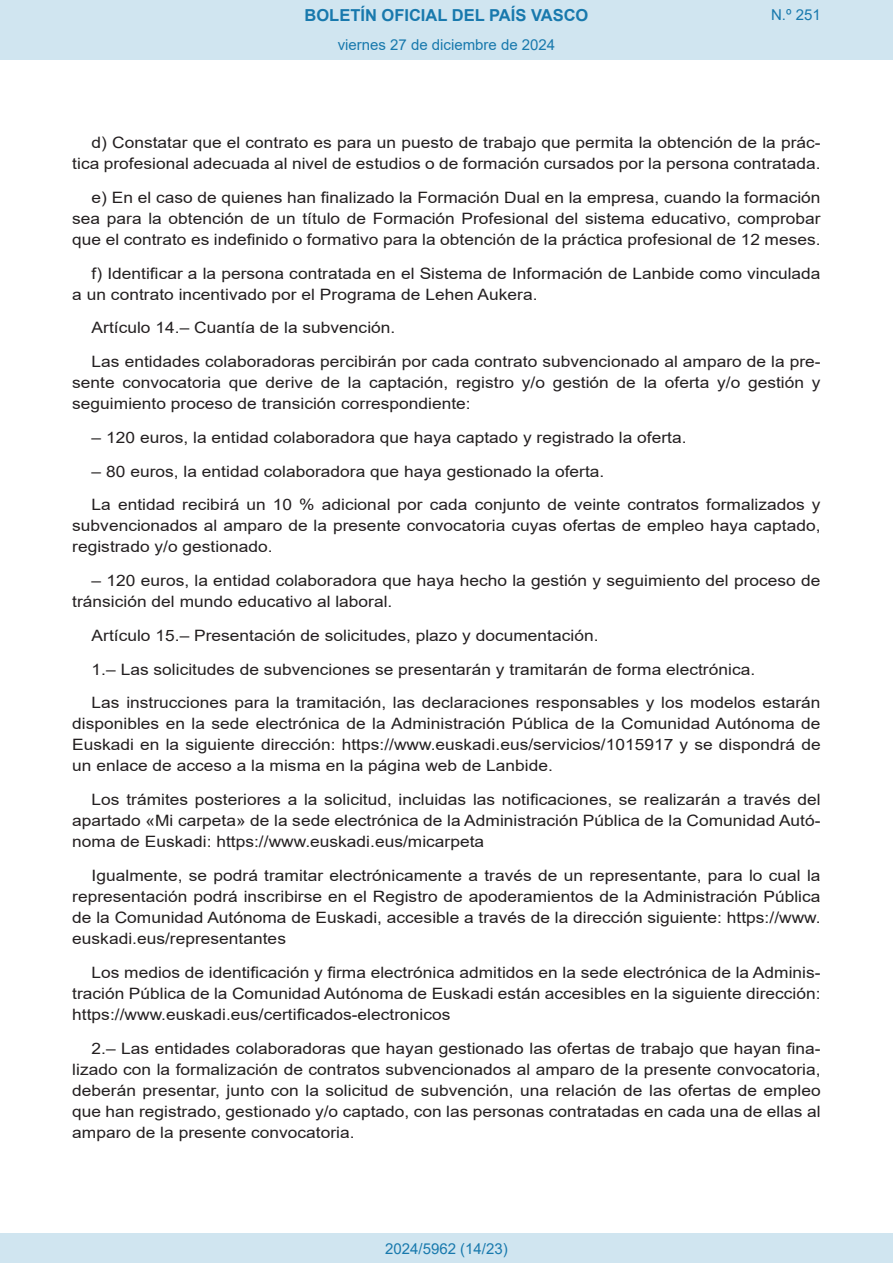
<style>
.page{position:relative;width:893px;height:1263px;background:#fff}
.page>*{position:absolute;margin:0;border:0;box-sizing:border-box;transform-origin:0 0}
.t1{font:700 16.5px "Arial";color:#1879ad}
.BOPVDetalle{font:15.6px/21px "Arial";color:#231f20;text-align:justify;scale:1.11 1}
.Paginacion_Centro{font:15px "Arial";color:#1879ad}
</style>
<div class="page">
<div style="left:0;top:0;width:893px;height:60px;background:#d0e5f0"></div>
<div style="left:0;top:1233px;width:893px;height:30px;background:#d0e5f0"></div>
<p class="t1" style="left:305px;top:3px;width:285px">BOLETÍN OFICIAL DEL PAÍS VASCO</p>
<p class="Paginacion_Centro" style="left:338px;top:35px;width:219px">viernes 27 de diciembre de 2024</p>
<p class="Paginacion_Centro" style="left:771px;top:5px;width:51px">N.º 251</p>
<p class="BOPVDetalle" style="left:72px;top:132px;width:676px;text-align:right">d) Constatar que el contrato es para un puesto de trabajo que permita la obtención de la prác&shy;tica profesional adecuada al nivel de estudios o de formación cursados por la persona contratada.</p>
<p class="BOPVDetalle" style="left:72px;top:187px;width:676px;text-indent:19px">e) En el caso de quienes han finalizado la Formación Dual en la empresa, cuando la formación sea para la obtención de un título de Formación Profesional del sistema educativo, comprobar que el contrato es indefinido o formativo para la obtención de la práctica profesional de 12 meses.</p>
<p class="BOPVDetalle" style="left:72px;top:263px;width:676px;text-indent:19px">f) Identificar a la persona contratada en el Sistema de Información de Lanbide como vinculada a un contrato incentivado por el Programa de Lehen Aukera.</p>
<p class="BOPVDetalle" style="left:92px;top:317px;width:275px">Artículo 14.– Cuantía de la subvención.</p>
<p class="BOPVDetalle" style="left:72px;top:351px;width:676px;text-indent:19px">Las entidades colaboradoras percibirán por cada contrato subvencionado al amparo de la pre&shy;sente convocatoria que derive de la captación, registro y/o gestión de la oferta y/o gestión y seguimiento proceso de transición correspondiente:</p>
<p class="BOPVDetalle" style="left:92px;top:427px;width:537px">– 120 euros, la entidad colaboradora que haya captado y registrado la oferta.</p>
<p class="BOPVDetalle" style="left:92px;top:461px;width:463px">– 80 euros, la entidad colaboradora que haya gestionado la oferta.</p>
<p class="BOPVDetalle" style="left:72px;top:494px;width:676px;text-indent:19px">La entidad recibirá un 10 % adicional por cada conjunto de veinte contratos formalizados y subvencionados al amparo de la presente convocatoria cuyas ofertas de empleo haya captado, registrado y/o gestionado.</p>
<p class="BOPVDetalle" style="left:72px;top:570px;width:676px;text-indent:19px">– 120 euros, la entidad colaboradora que haya hecho la gestión y seguimiento del proceso de tránsición del mundo educativo al laboral.</p>
<p class="BOPVDetalle" style="left:92px;top:625px;width:458px">Artículo 15.– Presentación de solicitudes, plazo y documentación.</p>
<p class="BOPVDetalle" style="left:92px;top:659px;width:599px">1.– Las solicitudes de subvenciones se presentarán y tramitarán de forma electrónica.</p>
<p class="BOPVDetalle" style="left:72px;top:692px;width:676px;text-indent:19px">Las instrucciones para la tramitación, las declaraciones responsables y los modelos estarán disponibles en la sede electrónica de la Administración Pública de la Comunidad Autónoma de Euskadi en la siguiente dirección: https://www.euskadi.eus/servicios/1015917 y se dispondrá de un enlace de acceso a la misma en la página web de Lanbide.</p>
<p class="BOPVDetalle" style="left:72px;top:789px;width:676px;text-indent:19px">Los trámites posteriores a la solicitud, incluidas las notificaciones, se realizarán a través del apartado «Mi carpeta» de la sede electrónica de la Administración Pública de la Comunidad Autó&shy;noma de Euskadi: https://www.euskadi.eus/micarpeta</p>
<p class="BOPVDetalle" style="left:72px;top:865px;width:676px;text-indent:19px">Igualmente, se podrá tramitar electrónicamente a través de un representante, para lo cual la representación podrá inscribirse en el Registro de apoderamientos de la Administración Pública de la Comunidad Autónoma de Euskadi, accesible a través de la dirección siguiente: https://www. euskadi.eus/representantes</p>
<p class="BOPVDetalle" style="left:72px;top:962px;width:676px;text-indent:19px">Los medios de identificación y firma electrónica admitidos en la sede electrónica de la Adminis&shy;tración Pública de la Comunidad Autónoma de Euskadi están accesibles en la siguiente dirección: https://www.euskadi.eus/certificados-electronicos</p>
<p class="BOPVDetalle" style="left:72px;top:1037px;width:676px;text-indent:19px">2.– Las entidades colaboradoras que hayan gestionado las ofertas de trabajo que hayan fina&shy;lizado con la formalización de contratos subvencionados al amparo de la presente convocatoria, deberán presentar, junto con la solicitud de subvención, una relación de las ofertas de empleo que han registrado, gestionado y/o captado, con las personas contratadas en cada una de ellas al amparo de la presente convocatoria.</p>
<p class="Paginacion_Centro" style="left:385px;top:1238px;width:124px">2024/5962 (14/23)</p>
</div>
